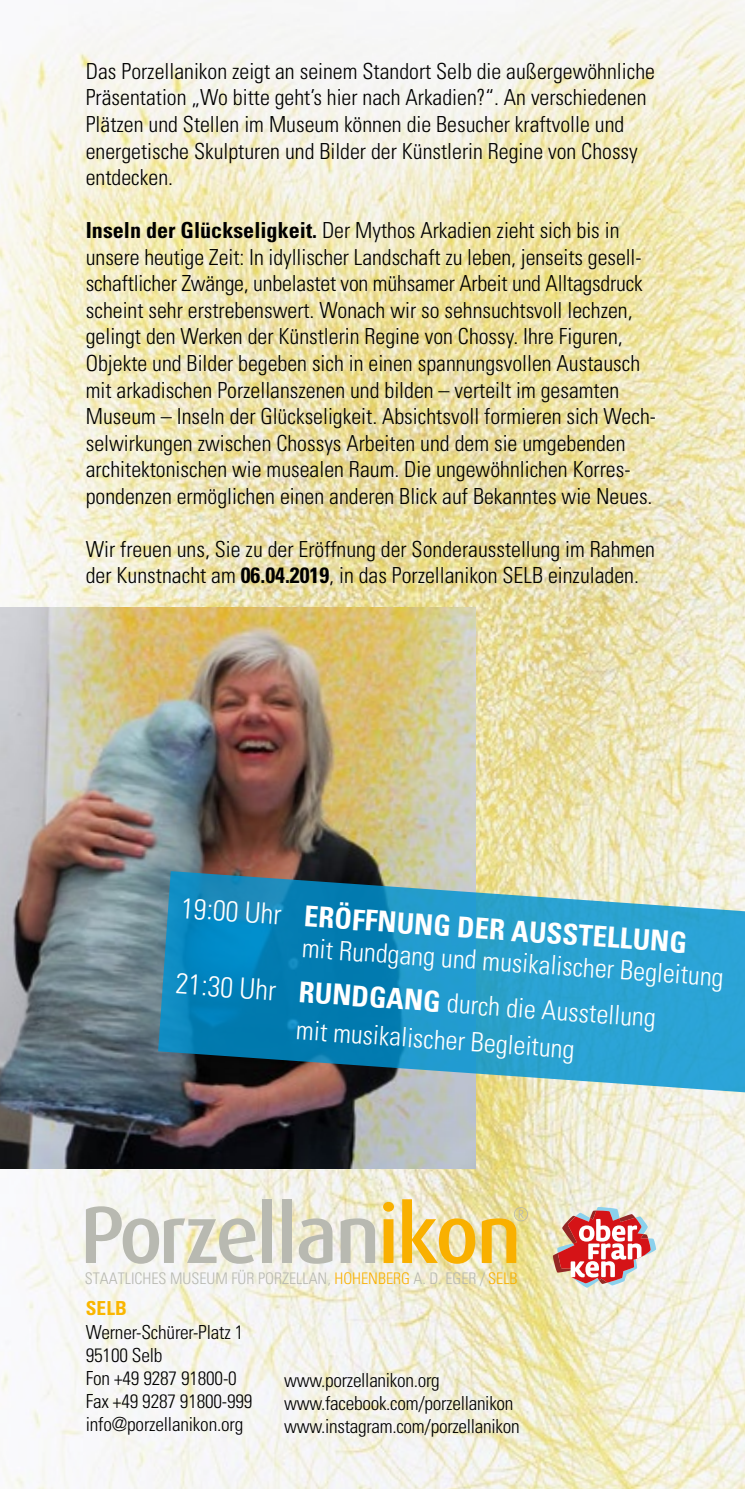
<style>
.page{position:relative;width:745px;height:1489px;background:#fff}
.page>*{position:absolute;margin:0;border:0;box-sizing:border-box;transform-origin:0 0}
.t1{font:700 condensed 28.75px "Univers LT Pro";color:#fff}
.t2{font:300 condensed 26.75px/45.2px "Univers LT Pro";color:#fff}
.t3{font:300 condensed 22px/26.5px "Univers";color:#000}
.t4{font:300 condensed 19.25px/23.2px "Univers";letter-spacing:-.015em;color:#000}
.t5{font:700 condensed 19.25px "Univers";color:#fab600}
.t6{font:300 condensed 16px "Univers";color:#b8b9b1}
.s1{font-weight:700}
.s2{font-weight:300}
.s3{font-size:28.75px}
.s4{font-weight:700;font-size:28.75px}
.s5{color:#f9b000}
</style>
<div class="page">
<img style="left:0;top:0;width:744px;height:1488px">
<img style="left:0;top:607px;width:475px;height:561px">
<svg style="left:158px;top:871px;width:586px;height:231px;background:#3a96b9"></svg>
<svg style="left:86px;top:1206px;width:169px;height:57px"></svg>
<div style="left:262px;top:1199px;width:10px;height:63px;background:#b8b9b1"></div>
<div style="left:281px;top:1199px;width:10px;height:63px;background:#b8b9b1"></div>
<svg style="left:298px;top:1218px;width:34px;height:45px;background:#d1d0c2"></svg>
<svg style="left:340px;top:1218px;width:35px;height:44px;background:#cfcfc4"></svg>
<svg style="left:383px;top:1201px;width:11px;height:61px"></svg>
<svg style="left:402px;top:1199px;width:73px;height:64px;background:#f2d073"></svg>
<svg style="left:481px;top:1206px;width:46px;height:56px;background:#eece68"></svg>
<svg style="left:552px;top:1206px;width:103px;height:81px"></svg>
<p class="t3" style="left:86px;top:58px;width:570px">Das Porzellanikon zeigt an seinem Standort Selb die außergewöhnliche Präsentation „Wo bitte geht’s hier nach Arkadien?“. An verschiedenen Plätzen und Stellen im Museum können die Besucher kraftvolle und energetische Skulpturen und Bilder der Künstlerin Regine von Chossy entdecken.</p>
<p class="t3" style="left:86px;top:217px;width:571px"><span class="s1">Inseln der Glückseligkeit.</span> Der Mythos Arkadien zieht sich bis in unsere heutige Zeit: In idyllischer Landschaft zu leben, jenseits gesell&shy;schaftlicher Zwänge, unbelastet von mühsamer Arbeit und Alltagsdruck scheint sehr erstrebenswert. Wonach wir so sehnsuchtsvoll lechzen, gelingt den Werken der Künstlerin Regine von Chossy. Ihre Figuren, Objekte und Bilder begeben sich in einen spannungsvollen Austausch mit arkadischen Porzellanszenen und bilden – verteilt im gesamten Museum – Inseln der Glückseligkeit. Absichtsvoll formieren sich Wech&shy;selwirkungen zwischen Chossys Arbeiten und dem sie umgebenden architektonischen wie musealen Raum. Die ungewöhnlichen Korres&shy;pondenzen ermöglichen einen anderen Blick auf Bekanntes wie Neues.</p>
<p class="t3" style="left:86px;top:536px;width:570px">Wir freuen uns, Sie zu der Eröffnung der Sonderausstellung im Rahmen der Kunstnacht am <span class="s1">06.04.2019</span>, in das Porzellanikon SELB einzuladen.</p>
<h1 class="t1" style="left:182px;top:889px;width:508px;rotate:4deg"><span class="s2">19:00 Uhr</span> ERÖFFNUNG DER AUSSTELLUNG</h1>
<p class="t2" style="left:181px;top:914px;width:547px;text-indent:123px;rotate:4deg">mit Rundgang und musikalischer Begleitung<br><span class="s3">21:30 Uhr</span> <span class="s4">RUNDGANG</span> durch die Ausstellung</p>
<p class="t2" style="left:298px;top:1005px;width:280px;rotate:4deg">mit musikalischer Begleitung</p>
<p class="t6" style="left:85px;top:1268px;width:434px">STAATLICHES MUSEUM FÜR PORZELLAN, <span class="s5">HOHENBERG</span> A. D. EGER / <span class="s5">SELB</span></p>
<p class="t5" style="left:86px;top:1296px;width:42px">SELB</p>
<p class="t4" style="left:86px;top:1319px;width:168px">Werner-Schürer-Platz 1<br>95100 Selb<br>Fon +49 9287 91800-0<br>Fax +49 9287 91800-999 info@porzellanikon.org</p>
<p class="t4" style="left:284px;top:1367px;width:237px">www.porzellanikon.org www.facebook.com/porzellanikon www.instagram.com/porzellanikon</p>
</div>
